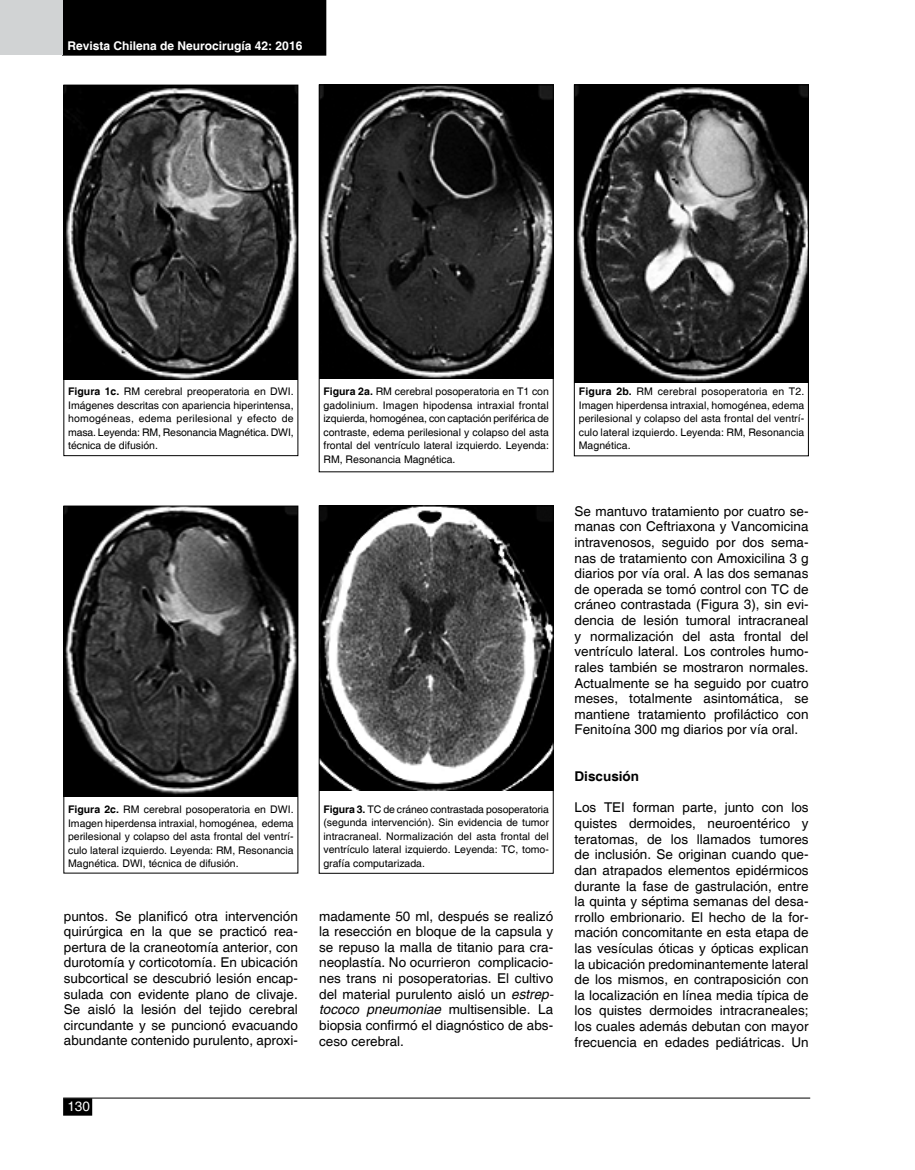
<style>
.page{position:relative;width:915px;height:1170px;background:#fff}
.page>*{position:absolute;margin:0;border:0;box-sizing:border-box;transform-origin:0 0}
.t1{font:13.5px/15.6px "Helvetica";color:#000;text-align:justify}
.t2{font:700 13.5px "Helvetica";color:#000}
.t3{font:13.5px "Helvetica";color:#fff}
.t4{font:700 12px "Helvetica";color:#fff}
.t5{font:10.5px/13.5px "Helvetica";color:#000;text-align:justify}
.s1{font-weight:700}
.s2{font-style:italic}
</style>
<div class="page">
<div style="left:64px;top:1098px;width:27px;height:16px;background:#000"></div>
<div style="left:63px;top:1098px;width:29px;height:17px;border:2px solid #000"></div>
<hr style="left:63px;top:1097px;width:747px;height:1px;background:#000">
<div style="left:62px;top:0;width:264px;height:56px;background:#000"></div>
<div style="left:0;top:0;width:62px;height:55px;background:#d1d3d4"></div>
<img style="left:66px;top:87px;width:230px;height:292px">
<div style="left:64px;top:85px;width:234px;height:371px;border:1px solid #000"></div>
<img style="left:321px;top:87px;width:230px;height:292px">
<div style="left:319px;top:85px;width:234px;height:387px;border:1px solid #000"></div>
<img style="left:576px;top:87px;width:230px;height:295px">
<div style="left:574px;top:85px;width:234px;height:371px;border:1px solid #000"></div>
<img style="left:66px;top:508px;width:230px;height:288px">
<div style="left:64px;top:506px;width:234px;height:367px;border:1px solid #000"></div>
<img style="left:321px;top:507px;width:230px;height:283px">
<div style="left:319px;top:505px;width:234px;height:368px;border:1px solid #000"></div>
<p class="t4" style="left:67px;top:39px;width:236px">Revista Chilena de Neurocirugía 42: 2016</p>
<p class="t5" style="left:68px;top:385px;width:227px"><span class="s1">Figura 1c.</span> RM cerebral preoperatoria en DWI.<br>Imágenes descritas con apariencia hiperintensa, homogéneas, edema perilesional y efecto de masa. Leyenda: RM, Resonancia Magnética. DWI, técnica de difusión.</p>
<p class="t5" style="left:323px;top:385px;width:227px"><span class="s1">Figura 2a.</span> RM cerebral posoperatoria en T1 con gadolinium. Imagen hipodensa intraxial frontal izquierda, homogénea, con captación periférica de contraste, edema perilesional y colapso del asta frontal del ventrículo lateral izquierdo. Leyenda:<br>RM, Resonancia Magnética.</p>
<p class="t5" style="left:578px;top:385px;width:227px"><span class="s1">Figura 2b.</span> RM cerebral posoperatoria en T2.<br>Imagen hiperdensa intraxial, homogénea, edema perilesional y colapso del asta frontal del ventrí&shy;culo lateral izquierdo. Leyenda: RM, Resonancia Magnética.</p>
<p class="t5" style="left:68px;top:802px;width:227px"><span class="s1">Figura 2c.</span> RM cerebral posoperatoria en DWI.<br>Imagen hiperdensa intraxial, homogénea, edema perilesional y colapso del asta frontal del ventrí&shy;culo lateral izquierdo. Leyenda: RM, Resonancia Magnética. DWI, técnica de difusión.</p>
<p class="t5" style="left:323px;top:802px;width:227px"><span class="s1">Figura 3.</span> TC de cráneo contrastada posoperatoria (segunda intervención). Sin evidencia de tumor intracraneal. Normalización del asta frontal del ventrículo lateral izquierdo. Leyenda: TC, tomo&shy;grafía computarizada.</p>
<p class="t1" style="left:64px;top:908px;width:235px">puntos. Se planificó otra intervención quirúrgica en la que se practicó rea&shy;pertura de la craneotomía anterior, con durotomía y corticotomía. En ubicación subcortical se descubrió lesión encap&shy;sulada con evidente plano de clivaje.<br>Se aisló la lesión del tejido cerebral circundante y se puncionó evacuando abundante contenido purulento, aproxi-</p>
<p class="t1" style="left:319px;top:908px;width:236px">madamente 50 ml, después se realizó la resección en bloque de la capsula y se repuso la malla de titanio para cra&shy;neoplastía. No ocurrieron complicacio&shy;nes trans ni posoperatorias. El cultivo del material purulento aisló un <span class="s2">estrep&shy;tococo pneumoniae</span> multisensible. La biopsia confirmó el diagnóstico de abs&shy;ceso cerebral.</p>
<p class="t3" style="left:67px;top:1098px;width:24px">130</p>
<p class="t1" style="left:574px;top:503px;width:235px">Se mantuvo tratamiento por cuatro se&shy;manas con Ceftriaxona y Vancomicina intravenosos, seguido por dos sema&shy;nas de tratamiento con Amoxicilina 3 g diarios por vía oral. A las dos semanas de operada se tomó control con TC de cráneo contrastada (Figura 3), sin evi&shy;dencia de lesión tumoral intracraneal y normalización del asta frontal del ventrículo lateral. Los controles humo&shy;rales también se mostraron normales.<br>Actualmente se ha seguido por cuatro meses, totalmente asintomática, se mantiene tratamiento profiláctico con Fenitoína 300 mg diarios por vía oral.</p>
<p class="t2" style="left:574px;top:768px;width:66px">Discusión</p>
<p class="t1" style="left:574px;top:800px;width:235px">Los TEI forman parte, junto con los quistes dermoides, neuroentérico y teratomas, de los llamados tumores de inclusión. Se originan cuando que&shy;dan atrapados elementos epidérmicos durante la fase de gastrulación, entre la quinta y séptima semanas del desa&shy;rrollo embrionario. El hecho de la for&shy;mación concomitante en esta etapa de las vesículas óticas y ópticas explican la ubicación predominantemente lateral de los mismos, en contraposición con la localización en línea media típica de los quistes dermoides intracraneales; los cuales además debutan con mayor frecuencia en edades pediátricas. Un</p>
</div>
